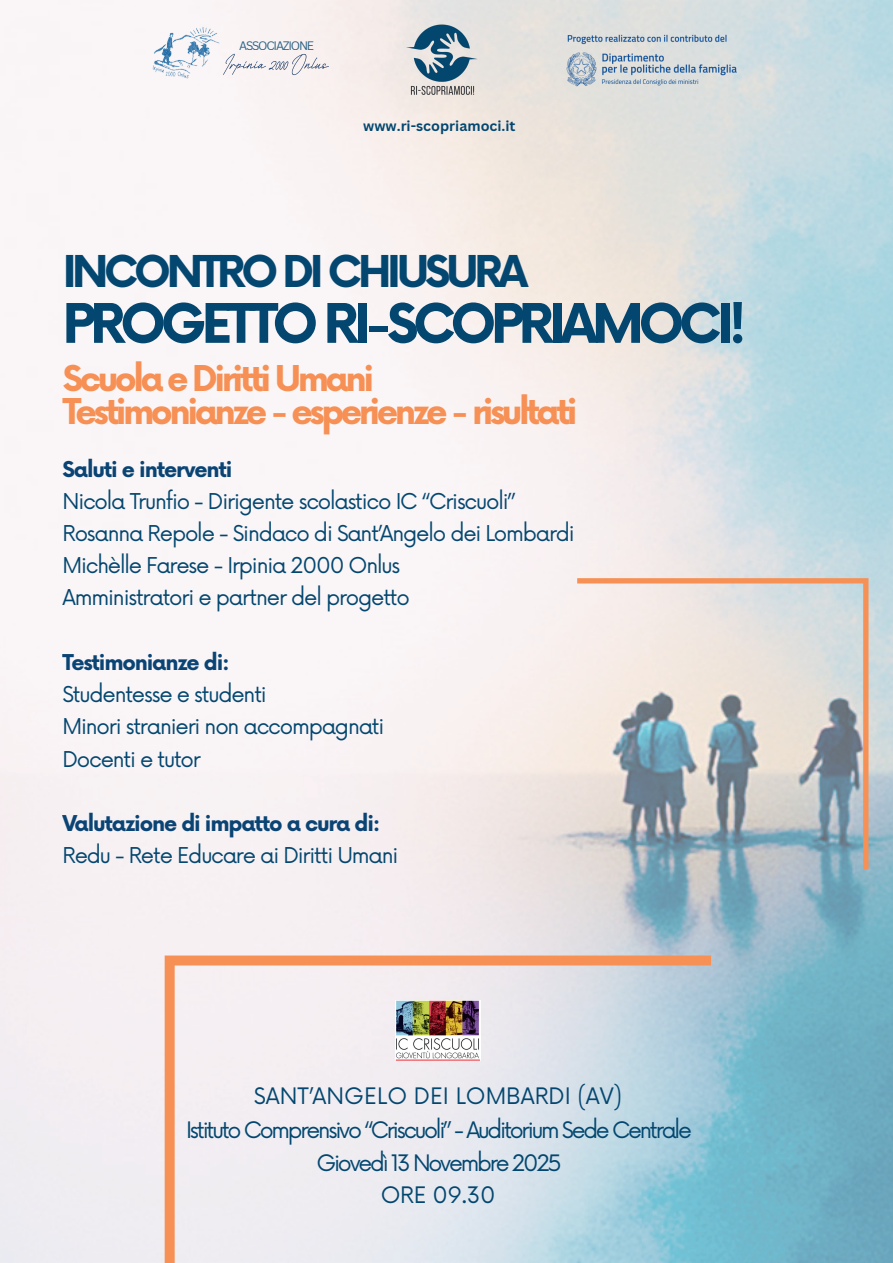
<style>
.page{position:relative;width:893px;height:1263px;background:#fff}
.page>*{position:absolute;margin:0;border:0;box-sizing:border-box;transform-origin:0 0}
.t1{font:700 53.1px "Now";letter-spacing:-.1em;color:#034770}
.t2{font:700 42.75px "Now";letter-spacing:-.1em;color:#034770}
.t3{font:700 34.65px/32.9px "Now";letter-spacing:-.1em;color:#f69055}
.t4{font:22.12px/33.2px "Now";letter-spacing:-.1em;color:#034770;text-align:center}
.t5{font:21.3px/32.2px "Now";letter-spacing:-.055em;color:#034770}
.t6{font:700 21.3px "Now";letter-spacing:-.055em;color:#0a4474}
.t7{font:700 14.17px "Canva Sans";color:#034770}
.t8{font:12px "Canva Sans";letter-spacing:-.1em;color:#034770}
</style>
<div class="page">
<img style="left:0;top:0;width:893px;height:1262px">
<img style="left:388px;top:17px;width:109px;height:85px">
<img style="left:223px;top:52px;width:106px;height:24px">
<img style="left:153px;top:26px;width:67px;height:53px">
<img style="left:556px;top:21px;width:193px;height:77px">
<svg style="left:577px;top:578px;width:291px;height:291px;background:#c6c7c7"></svg>
<svg style="left:165px;top:955px;width:546px;height:308px;background:#ded9d8"></svg>
<p class="t8" style="left:239px;top:38px;width:76px">ASSOCIAZIONE</p>
<p class="t7" style="left:363px;top:118px;width:154px">www.ri-scopriamoci.it</p>
<h2 class="t2" style="left:62px;top:240px;width:467px">INCONTRO DI CHIUSURA</h2>
<h1 class="t1" style="left:62px;top:284px;width:686px">PROGETTO RI-SCOPRIAMOCI!</h1>
<h3 class="t3" style="left:63px;top:361px;width:516px">Scuola e Diritti Umani<br>Testimonianze - esperienze - risultati</h3>
<p class="t6" style="left:62px;top:453px;width:172px">Saluti e interventi</p>
<p class="t5" style="left:62px;top:483px;width:514px">Nicola Trunfio - Dirigente scolastico IC “Criscuoli” Rosanna Repole - Sindaco di Sant’Angelo dei Lombardi Michèlle Farese - Irpinia 2000 Onlus<br>Amministratori e partner del progetto</p>
<p class="t6" style="left:62px;top:646px;width:169px">Testimonianze di:</p>
<p class="t5" style="left:62px;top:677px;width:323px">Studentesse e studenti<br>Minori stranieri non accompagnati<br>Docenti e tutor</p>
<p class="t6" style="left:62px;top:807px;width:320px">Valutazione di impatto a cura di:</p>
<p class="t5" style="left:62px;top:838px;width:337px">Redu - Rete Educare ai Diritti Umani</p>
<p class="t4" style="left:186px;top:1077px;width:507px">SANT’ANGELO DEI LOMBARDI (AV)<br>Istituto Comprensivo “Criscuoli” - Auditorium Sede Centrale<br>Giovedì 13 Novembre 2025<br>ORE 09.30</p>
</div>
